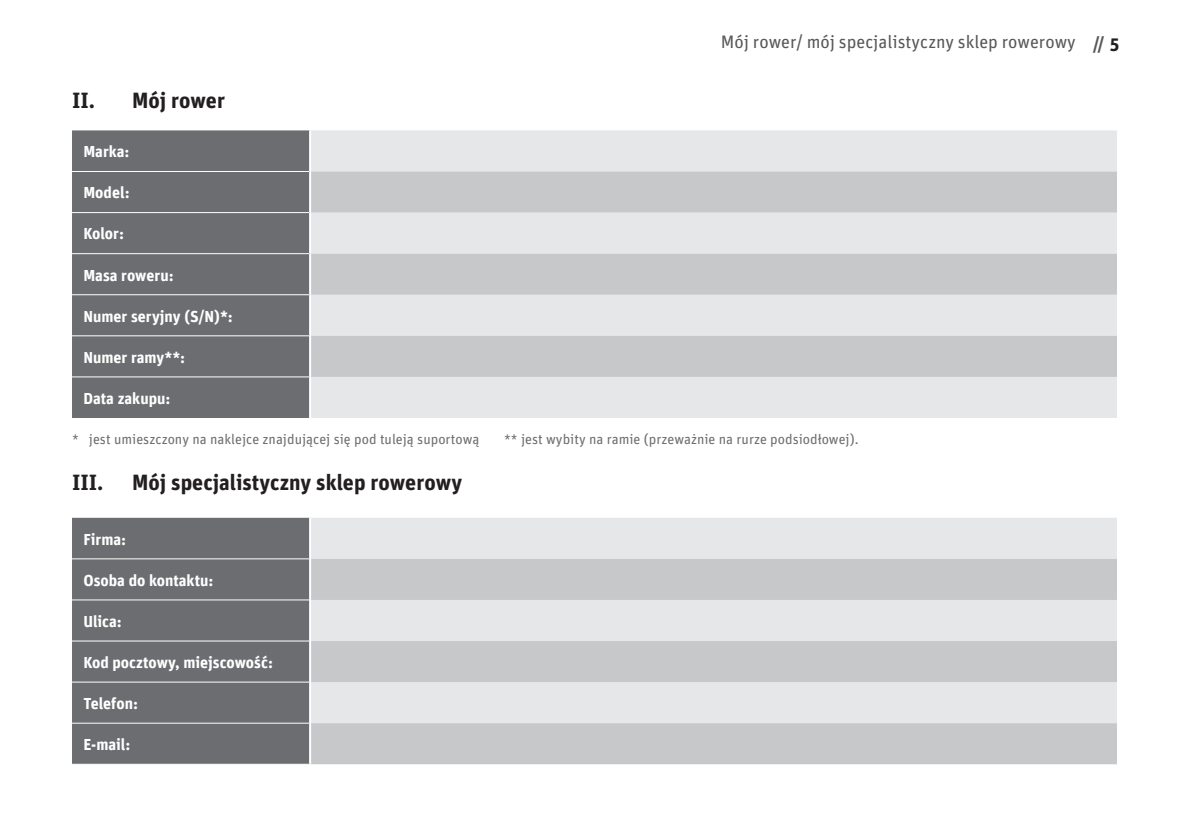
<style>
.page{position:relative;width:1191px;height:840px;background:#fff}
.page>*{position:absolute;margin:0;border:0;box-sizing:border-box;transform-origin:0 0}
.t1{font:700 22px "Unit Pro";color:#231f20}
.t2{font:18px "Unit Pro";color:#57585a}
.t3{font:700 18px "Unit Pro";color:#57585a}
.t4{font:700 16px "Unit Offc Pro";color:#fff}
.t5{font:14px "Unit Pro";color:#6c6d70}
.s1{color:#231f20}
</style>
<div class="page">
<div style="left:72px;top:130px;width:237px;height:288px;background:#6c6d70"></div>
<div style="left:311px;top:130px;width:806px;height:288px;background:#e6e7e9"></div>
<svg style="left:311px;top:171px;width:806px;height:205px;background:#d3d4d6"></svg>
<hr style="left:72px;top:171px;width:237px;height:1px;background:#fff">
<hr style="left:72px;top:212px;width:237px;height:1px;background:#fff">
<hr style="left:72px;top:253px;width:237px;height:1px;background:#fff">
<hr style="left:72px;top:294px;width:237px;height:1px;background:#fff">
<hr style="left:72px;top:335px;width:237px;height:1px;background:#fff">
<hr style="left:72px;top:376px;width:237px;height:1px;background:#fff">
<div style="left:72px;top:517px;width:237px;height:246px;background:#6c6d70"></div>
<div style="left:311px;top:518px;width:806px;height:40px;background:#e6e7e9"></div>
<svg style="left:311px;top:558px;width:806px;height:205px;background:#d3d4d6"></svg>
<hr style="left:72px;top:558px;width:237px;height:1px;background:#fff">
<hr style="left:72px;top:599px;width:237px;height:1px;background:#fff">
<hr style="left:72px;top:640px;width:237px;height:1px;background:#fff">
<hr style="left:72px;top:681px;width:237px;height:1px;background:#fff">
<hr style="left:72px;top:722px;width:237px;height:1px;background:#fff">
<p class="t2" style="left:721px;top:29px;width:356px">Mój rower/ mój specjalistyczny sklep rowerowy</p>
<h1 class="t1" style="left:72px;top:84px;width:154px">II. Mój rower</h1>
<p class="t4" style="left:83px;top:140px;width:48px">Marka:</p>
<p class="t4" style="left:83px;top:181px;width:48px">Model:</p>
<p class="t4" style="left:83px;top:222px;width:42px">Kolor:</p>
<p class="t4" style="left:83px;top:263px;width:92px">Masa roweru:</p>
<p class="t4" style="left:83px;top:304px;width:151px">Numer seryjny (S/N)*:</p>
<p class="t4" style="left:83px;top:345px;width:103px">Numer ramy**:</p>
<p class="t4" style="left:83px;top:386px;width:89px">Data zakupu:</p>
<p class="t5" style="left:72px;top:429px;width:409px">* jest umieszczony na naklejce znajdującej się pod tuleją suportową</p>
<p class="t5" style="left:504px;top:429px;width:356px">** jest wybity na ramie (przeważnie na rurze podsiodłowej).</p>
<h1 class="t1" style="left:72px;top:466px;width:33px">III.</h1>
<h1 class="t1" style="left:132px;top:466px;width:332px">Mój specjalistyczny sklep rowerowy</h1>
<p class="t4" style="left:83px;top:527px;width:44px">Firma:</p>
<p class="t4" style="left:83px;top:568px;width:132px">Osoba do kontaktu:</p>
<p class="t4" style="left:83px;top:609px;width:40px">Ulica:</p>
<p class="t4" style="left:83px;top:650px;width:191px">Kod pocztowy, miejscowość:</p>
<p class="t4" style="left:83px;top:691px;width:56px">Telefon:</p>
<p class="t4" style="left:83px;top:732px;width:49px">E-mail:</p>
<p class="t3" style="left:1092px;top:31px;width:28px">// <span class="s1">5</span></p>
</div>
